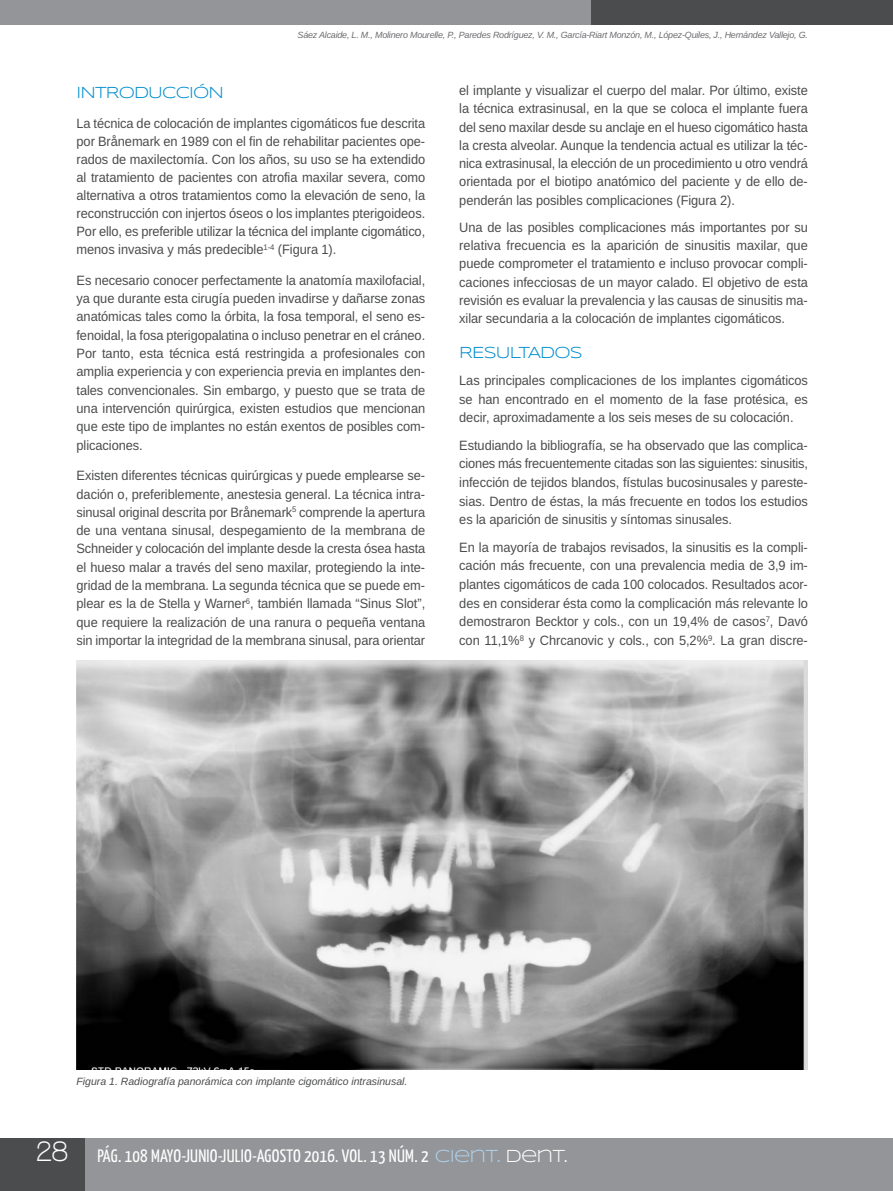
<style>
.page{position:relative;width:893px;height:1191px;background:#fff}
.page>*{position:absolute;margin:0;border:0;box-sizing:border-box;transform-origin:0 0}
.t1{font:18px "Yanone Kaffeesatz";letter-spacing:.015em;color:#fff}
.t2{font:16.5px "Syncopate";letter-spacing:-.05em;color:#008dce}
.t3{font:13.5px/18.3px "Arimo";letter-spacing:-.005em;color:#4b4c4d;text-align:justify;scale:.95 1}
.t4{font:italic 10.5px "Arimo";color:#4b4c4d}
.t5{font:italic 9px "Arimo";letter-spacing:-.025em;color:#6c6d70}
.s1{font-family:"Walkway";font-weight:700;font-size:30px}
.s2{font-family:"Syncopate";color:#add2ed}
.s3{font-family:"Syncopate"}
</style>
<div class="page">
<div style="left:0;top:1138px;width:893px;height:53px;background:#939598"></div>
<div style="left:0;top:0;width:599px;height:25px;background:#939598"></div>
<div style="left:591px;top:0;width:302px;height:25px;background:#4b4c4d"></div>
<div style="left:0;top:1138px;width:85px;height:53px;background:#4b4c4d"></div>
<img style="left:77px;top:661px;width:731px;height:408px">
<p class="t5" style="left:298px;top:29px;width:512px">Sáez Alcaide, L. M., Molinero Mourelle, P., Paredes Rodríguez, V. M., García-Riart Monzón, M., López-Quiles, J., Hernández Vallejo, G.</p>
<p class="t2" style="left:77px;top:83px;width:149px">INTRODUCCIÓN</p>
<p class="t3" style="left:77px;top:114px;width:369px">La técnica de colocación de implantes cigomáticos fue descrita por Brånemark en 1989 con el fin de rehabilitar pacientes ope&shy;rados de maxilectomía. Con los años, su uso se ha extendido al tratamiento de pacientes con atrofia maxilar severa, como alternativa a otros tratamientos como la elevación de seno, la reconstrucción con injertos óseos o los implantes pterigoideos.<br>Por ello, es preferible utilizar la técnica del implante cigomático, menos invasiva y más predecible<sup>1-4</sup> (Figura 1).</p>
<p class="t3" style="left:77px;top:271px;width:369px">Es necesario conocer perfectamente la anatomía maxilofacial, ya que durante esta cirugía pueden invadirse y dañarse zonas anatómicas tales como la órbita, la fosa temporal, el seno es&shy;fenoidal, la fosa pterigopalatina o incluso penetrar en el cráneo.<br>Por tanto, esta técnica está restringida a profesionales con amplia experiencia y con experiencia previa en implantes den&shy;tales convencionales. Sin embargo, y puesto que se trata de una intervención quirúrgica, existen estudios que mencionan que este tipo de implantes no están exentos de posibles com&shy;plicaciones.</p>
<p class="t3" style="left:77px;top:466px;width:369px">Existen diferentes técnicas quirúrgicas y puede emplearse se&shy;dación o, preferiblemente, anestesia general. La técnica intra&shy;sinusal original descrita por Brånemark<sup>5</sup> comprende la apertura de una ventana sinusal, despegamiento de la membrana de Schneider y colocación del implante desde la cresta ósea hasta el hueso malar a través del seno maxilar, protegiendo la inte&shy;gridad de la membrana. La segunda técnica que se puede em&shy;plear es la de Stella y Warner<sup>6</sup>, también llamada “Sinus Slot”, que requiere la realización de una ranura o pequeña ventana sin importar la integridad de la membrana sinusal, para orientar</p>
<p class="t3" style="left:459px;top:81px;width:369px">el implante y visualizar el cuerpo del malar. Por último, existe la técnica extrasinusal, en la que se coloca el implante fuera del seno maxilar desde su anclaje en el hueso cigomático hasta la cresta alveolar. Aunque la tendencia actual es utilizar la téc&shy;nica extrasinusal, la elección de un procedimiento u otro vendrá orientada por el biotipo anatómico del paciente y de ello de&shy;penderán las posibles complicaciones (Figura 2).</p>
<p class="t3" style="left:459px;top:218px;width:369px">Una de las posibles complicaciones más importantes por su relativa frecuencia es la aparición de sinusitis maxilar, que puede comprometer el tratamiento e incluso provocar compli&shy;caciones infecciosas de un mayor calado. El objetivo de esta revisión es evaluar la prevalencia y las causas de sinusitis ma&shy;xilar secundaria a la colocación de implantes cigomáticos.</p>
<p class="t2" style="left:459px;top:343px;width:125px">RESULTADOS</p>
<p class="t3" style="left:459px;top:371px;width:369px">Las principales complicaciones de los implantes cigomáticos se han encontrado en el momento de la fase protésica, es decir, aproximadamente a los seis meses de su colocación.</p>
<p class="t3" style="left:459px;top:436px;width:369px">Estudiando la bibliografía, se ha observado que las complica&shy;ciones más frecuentemente citadas son las siguientes: sinusitis, infección de tejidos blandos, fístulas bucosinusales y pareste&shy;sias. Dentro de éstas, la más frecuente en todos los estudios es la aparición de sinusitis y síntomas sinusales.</p>
<p class="t3" style="left:459px;top:538px;width:369px">En la mayoría de trabajos revisados, la sinusitis es la compli&shy;cación más frecuente, con una prevalencia media de 3,9 im&shy;plantes cigomáticos de cada 100 colocados. Resultados acor&shy;des en considerar ésta como la complicación más relevante lo demostraron Becktor y cols., con un 19,4% de casos<sup>7</sup>, Davó con 11,1%<sup>8</sup> y Chrcanovic y cols., con 5,2%<sup>9</sup>. La gran discre-</p>
<p class="t4" style="left:77px;top:1074px;width:332px">Figura 1. Radiografía panorámica con implante cigomático intrasinusal.</p>
<h1 class="t1" style="left:36px;top:1144px;width:533px"><span class="s1">28</span> PÁG. 108 MAYO-JUNIO-JULIO-AGOSTO 2016. VOL. 13 NÚM. 2 <span class="s2">CIENT.</span> <span class="s3">DENT.</span></h1>
</div>
